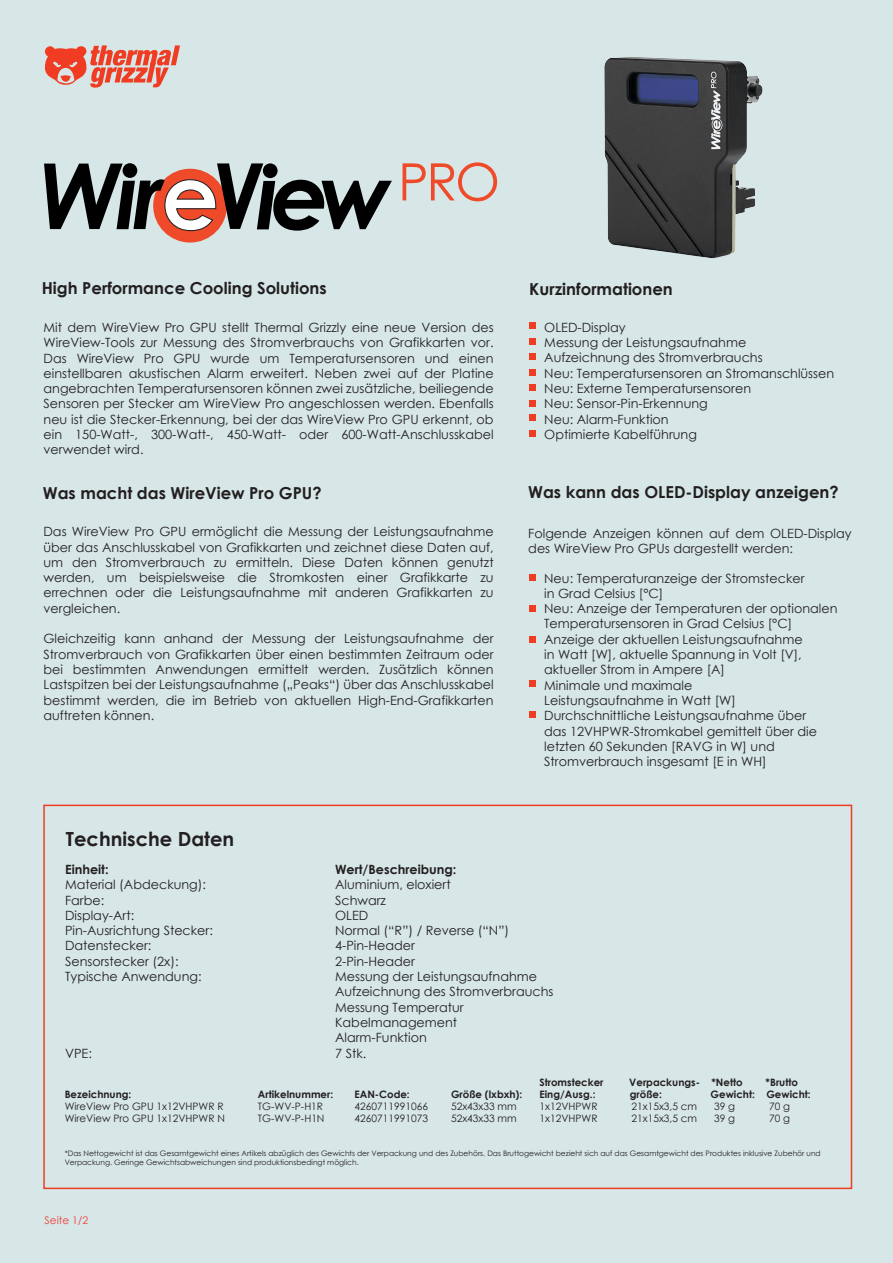
<style>
.page{position:relative;width:893px;height:1263px;background:#d7e6e7}
.page>*{position:absolute;margin:0;border:0;box-sizing:border-box;transform-origin:0 0}
.t1{font:700 19.5px "Century Gothic";color:#231f20}
.t2{font:700 16.5px "Century Gothic";color:#231f20}
.t3{font:12.75px/15.3px "Century Gothic";color:#231f20}
.t4{font:700 12.75px "Century Gothic";color:#231f20}
.t5{font:10.5px "Century Gothic";color:#ee3e35}
.t6{font:10.2px "Century Gothic";color:#231f20}
.t7{font:700 10.2px "Century Gothic";color:#231f20}
.t8{font:7.5px/9px "Century Gothic";color:#231f20}
</style>
<div class="page">
<div style="left:43px;top:805px;width:809px;height:384px;border:2px solid #ef3c22"></div>
<svg style="left:45px;top:45px;width:135px;height:43px"></svg>
<div style="left:529px;top:322px;width:7px;height:7px;background:#ef3c22"></div>
<div style="left:529px;top:338px;width:7px;height:6px;background:#ef3c22"></div>
<div style="left:529px;top:353px;width:7px;height:7px;background:#ef3c22"></div>
<div style="left:529px;top:369px;width:7px;height:7px;background:#ef3c22"></div>
<div style="left:529px;top:384px;width:7px;height:7px;background:#ef3c22"></div>
<div style="left:529px;top:400px;width:7px;height:6px;background:#ef3c22"></div>
<svg style="left:530px;top:415px;width:6px;height:6px"></svg>
<div style="left:530px;top:430px;width:6px;height:7px;background:#ef3c22"></div>
<div style="left:529px;top:575px;width:7px;height:6px;background:#ef3c22"></div>
<div style="left:529px;top:636px;width:7px;height:7px;background:#ef3c22"></div>
<div style="left:529px;top:605px;width:7px;height:7px;background:#ef3c22"></div>
<div style="left:529px;top:680px;width:7px;height:7px;background:#ef3c22"></div>
<div style="left:529px;top:711px;width:7px;height:7px;background:#ef3c22"></div>
<div style="left:153px;top:169px;width:74px;height:74px;background:#ef4b2b;border-radius:50%"></div>
<svg style="left:44px;top:163px;width:348px;height:69px"></svg>
<svg style="left:403px;top:162px;width:94px;height:39px"></svg>
<img style="left:604px;top:57px;width:159px;height:201px">
<p class="t2" style="left:42px;top:276px;width:287px">High Performance Cooling Solutions</p>
<p class="t3" style="left:44px;top:319px;width:452px;text-align:justify">Mit dem WireView Pro GPU stellt Thermal Grizzly eine neue Version des WireView-Tools zur Messung des Stromverbrauchs von Grafikkarten vor.<br>Das WireView Pro GPU wurde um Temperatursensoren und einen einstellbaren akustischen Alarm erweitert. Neben zwei auf der Platine angebrachten Temperatursensoren können zwei zusätzliche, beiliegende Sensoren per Stecker am WireView Pro angeschlossen werden. Ebenfalls neu ist die Stecker-Erkennung, bei der das WireView Pro GPU erkennt, ob ein 150-Watt-, 300-Watt-, 450-Watt- oder 600-Watt-Anschlusskabel verwendet wird.</p>
<p class="t2" style="left:43px;top:480px;width:280px">Was macht das WireView Pro GPU?</p>
<p class="t3" style="left:43px;top:524px;width:452px;text-align:justify">Das WireView Pro GPU ermöglicht die Messung der Leistungsaufnahme über das Anschlusskabel von Grafikkarten und zeichnet diese Daten auf, um den Stromverbrauch zu ermitteln. Diese Daten können genutzt werden, um beispielsweise die Stromkosten einer Grafikkarte zu errechnen oder die Leistungsaufnahme mit anderen Grafikkarten zu vergleichen.</p>
<p class="t3" style="left:43px;top:631px;width:452px;text-align:justify">Gleichzeitig kann anhand der Messung der Leistungsaufnahme der Stromverbrauch von Grafikkarten über einen bestimmten Zeitraum oder bei bestimmten Anwendungen ermittelt werden. Zusätzlich können Lastspitzen bei der Leistungsaufnahme („Peaks“) über das Anschlusskabel bestimmt werden, die im Betrieb von aktuellen High-End-Grafikkarten auftreten können.</p>
<h1 class="t1" style="left:66px;top:824px;width:170px">Technische Daten</h1>
<p class="t2" style="left:529px;top:276px;width:145px">Kurzinformationen</p>
<p class="t3" style="left:544px;top:319px;width:291px">OLED-Display<br>Messung der Leistungsaufnahme<br>Aufzeichnung des Stromverbrauchs<br>Neu: Temperatursensoren an Stromanschlüssen<br>Neu: Externe Temperatursensoren<br>Neu: Sensor-Pin-Erkennung<br>Neu: Alarm-Funktion<br>Optimierte Kabelführung</p>
<p class="t2" style="left:528px;top:479px;width:312px">Was kann das OLED-Display anzeigen?</p>
<p class="t3" style="left:528px;top:525px;width:325px">Folgende Anzeigen können auf dem OLED-Display des WireView Pro GPUs dargestellt werden:</p>
<p class="t3" style="left:544px;top:570px;width:295px">Neu: Temperaturanzeige der Stromstecker<br>in Grad Celsius [°C]<br>Neu: Anzeige der Temperaturen der optionalen Temperatursensoren in Grad Celsius [°C] Anzeige der aktuellen Leistungsaufnahme<br>in Watt [W], aktuelle Spannung in Volt [V], aktueller Strom in Ampere [A]<br>Minimale und maximale<br>Leistungsaufnahme in Watt [W] Durchschnittliche Leistungsaufnahme über<br>das 12VHPWR-Stromkabel gemittelt über die letzten 60 Sekunden [RAVG in W] und Stromverbrauch insgesamt [E in WH]</p>
<p class="t4" style="left:65px;top:860px;width:45px">Einheit:</p>
<p class="t4" style="left:335px;top:860px;width:123px">Wert/Beschreibung:</p>
<p class="t3" style="left:65px;top:877px;width:143px">Material (Abdeckung):</p>
<p class="t3" style="left:335px;top:877px;width:117px">Aluminium, eloxiert</p>
<p class="t3" style="left:65px;top:892px;width:41px">Farbe:</p>
<p class="t3" style="left:335px;top:892px;width:52px">Schwarz</p>
<p class="t3" style="left:65px;top:907px;width:71px">Display-Art:</p>
<p class="t3" style="left:335px;top:907px;width:35px">OLED</p>
<p class="t3" style="left:65px;top:923px;width:149px">Pin-Ausrichtung Stecker:</p>
<p class="t3" style="left:335px;top:923px;width:176px">Normal (“R”) / Reverse (“N”)</p>
<p class="t3" style="left:65px;top:938px;width:88px">Datenstecker:</p>
<p class="t3" style="left:335px;top:938px;width:81px">4-Pin-Header</p>
<p class="t3" style="left:65px;top:953px;width:115px">Sensorstecker (2x):</p>
<p class="t3" style="left:335px;top:953px;width:81px">2-Pin-Header</p>
<p class="t3" style="left:65px;top:968px;width:138px">Typische Anwendung:</p>
<p class="t3" style="left:335px;top:968px;width:220px">Messung der Leistungsaufnahme<br>Aufzeichnung des Stromverbrauchs<br>Messung Temperatur<br>Kabelmanagement<br>Alarm-Funktion</p>
<p class="t3" style="left:65px;top:1045px;width:28px">VPE:</p>
<p class="t3" style="left:335px;top:1045px;width:33px">7 Stk.</p>
<p class="t7" style="left:539px;top:1074px;width:66px">Stromstecker</p>
<p class="t7" style="left:629px;top:1074px;width:115px">Verpackungs- *Netto</p>
<p class="t7" style="left:766px;top:1074px;width:34px">*Brutto</p>
<p class="t7" style="left:65px;top:1086px;width:68px">Bezeichnung:</p>
<p class="t7" style="left:258px;top:1086px;width:77px">Artikelnummer:</p>
<p class="t7" style="left:354px;top:1086px;width:57px">EAN-Code:</p>
<p class="t7" style="left:451px;top:1086px;width:73px">Größe (lxbxh):</p>
<p class="t7" style="left:540px;top:1086px;width:57px">Eing/Ausg.:</p>
<p class="t7" style="left:630px;top:1086px;width:34px">größe:</p>
<p class="t7" style="left:711px;top:1086px;width:102px">Gewicht: Gewicht:</p>
<p class="t6" style="left:65px;top:1099px;width:160px">WireView Pro GPU 1x12VHPWR R</p>
<p class="t6" style="left:258px;top:1099px;width:67px">TG-WV-P-H1R</p>
<p class="t6" style="left:354px;top:1099px;width:75px">4260711991066</p>
<p class="t6" style="left:451px;top:1099px;width:67px">52x43x33 mm</p>
<p class="t6" style="left:539px;top:1099px;width:60px">1x12VHPWR</p>
<p class="t6" style="left:631px;top:1099px;width:67px">21x15x3,5 cm</p>
<p class="t6" style="left:714px;top:1099px;width:23px">39 g</p>
<p class="t6" style="left:769px;top:1099px;width:23px">70 g</p>
<p class="t6" style="left:65px;top:1112px;width:162px">WireView Pro GPU 1x12VHPWR N</p>
<p class="t6" style="left:258px;top:1112px;width:68px">TG-WV-P-H1N</p>
<p class="t6" style="left:354px;top:1112px;width:75px">4260711991073</p>
<p class="t6" style="left:451px;top:1112px;width:67px">52x43x33 mm</p>
<p class="t6" style="left:539px;top:1112px;width:60px">1x12VHPWR</p>
<p class="t6" style="left:631px;top:1112px;width:67px">21x15x3,5 cm</p>
<p class="t6" style="left:714px;top:1112px;width:23px">39 g</p>
<p class="t6" style="left:769px;top:1112px;width:23px">70 g</p>
<p class="t8" style="left:65px;top:1149px;width:758px">*Das Nettogewicht ist das Gesamtgewicht eines Artikels abzüglich des Gewichts der Verpackung und des Zubehörs. Das Bruttogewicht bezieht sich auf das Gesamtgewicht des Produktes inklusive Zubehör und<br>Verpackung. Geringe Gewichtsabweichungen sind produktionsbedingt möglich.</p>
<p class="t5" style="left:45px;top:1213px;width:45px">Seite 1/2</p>
</div>
